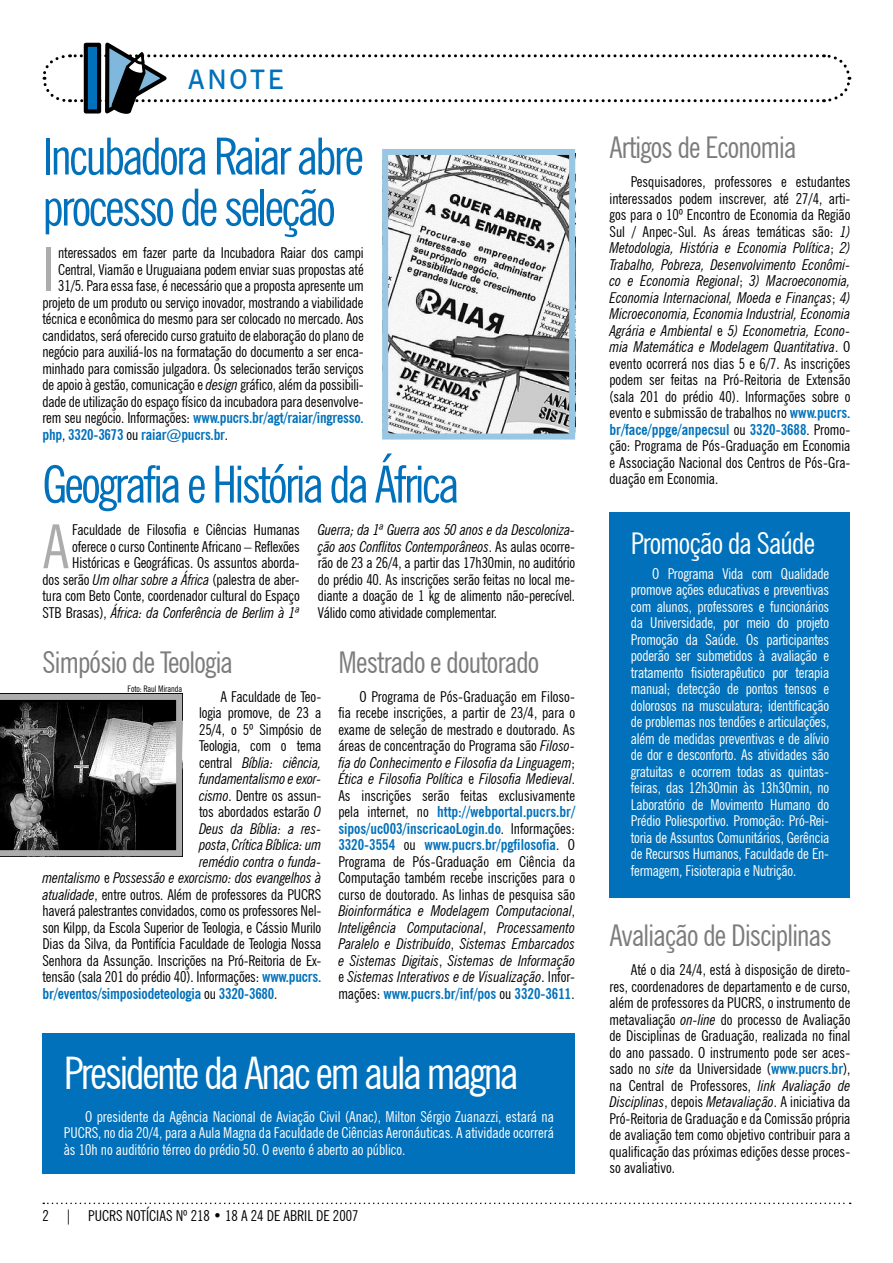
<style>
.page{position:relative;width:893px;height:1263px;background:#fff}
.page>*{position:absolute;margin:0;border:0;box-sizing:border-box;transform-origin:0 0}
.t1{font:condensed 60.6px "News Gothic BT";color:#acacac}
.t2{font:condensed 51px/51px "News Gothic BT";letter-spacing:-.05em;color:#0071ba}
.t3{font:condensed 45px "News Gothic BT";letter-spacing:-.05em;color:#fff}
.t4{font:condensed 30px "News Gothic BT";letter-spacing:-.025em;color:#7c7c7c}
.t5{font:condensed 30px "News Gothic BT";letter-spacing:-.025em;color:#fff}
.t6{font:600 27px "News Gothic BT";letter-spacing:.1em;color:#0071ba}
.t7{font:condensed 15px/16.5px "News Gothic BT";letter-spacing:-.01em;color:#000;text-align:justify}
.t8{font:condensed 15px/16.5px "News Gothic BT";letter-spacing:-.005em;color:#fff;text-align:justify}
.t9{font:italic condensed 15px "News Gothic BT";letter-spacing:-.01em;color:#000}
.t10{font:700 condensed 15px "News Gothic BT";letter-spacing:-.01em;color:#0071ba}
.t11{font:condensed 9px "News Gothic BT";letter-spacing:-.01em;color:#000}
.s1{font-style:italic}
.s2{font-weight:400;color:#000}
.s3{font-style:normal}
.s4{font-weight:700;color:#0071ba}
</style>
<div class="page">
<div style="left:609px;top:513px;width:241px;height:385px;background:#0071ba"></div>
<div style="left:43px;top:1033px;width:532px;height:141px;background:#0071ba"></div>
<svg style="left:43px;top:1202px;width:808px;height:2px"></svg>
<svg style="left:42px;top:43px;width:810px;height:71px"></svg>
<img style="left:389px;top:156px;width:179px;height:276px">
<div style="left:382px;top:149px;width:193px;height:290px;border:6px solid #99c6e3"></div>
<svg style="left:0;top:694px;width:182px;height:162px;background:#484848"></svg>
<h3 class="t6" style="left:188px;top:63px;width:97px">ANOTE</h3>
<h2 class="t2" style="left:43px;top:130px;width:323px">Incubadora Raiar abre processo de seleção</h2>
<h1 class="t1" style="left:43px;top:233px;width:14px">I</h1>
<p class="t7" style="left:58px;top:244px;width:307px">nteressados em fazer parte da Incubadora Raiar dos campi</p>
<p class="t7" style="left:58px;top:261px;width:307px">Central, Viamão e Uruguaiana podem enviar suas propostas até</p>
<p class="t7" style="left:58px;top:277px;width:307px">31/5. Para essa fase, é necessário que a proposta apresente um</p>
<p class="t7" style="left:43px;top:294px;width:323px">projeto de um produto ou serviço inovador, mostrando a viabilidade</p>
<p class="t7" style="left:43px;top:310px;width:323px">técnica e econômica do mesmo para ser colocado no mercado. Aos</p>
<p class="t7" style="left:43px;top:327px;width:323px">candidatos, será oferecido curso gratuito de elaboração do plano de</p>
<p class="t7" style="left:43px;top:343px;width:323px">negócio para auxiliá-los na formatação do documento a ser enca-</p>
<p class="t7" style="left:43px;top:360px;width:323px">minhado para comissão julgadora. Os selecionados terão serviços</p>
<p class="t7" style="left:43px;top:376px;width:323px">de apoio à gestão, comunicação e <span class="s1">design</span> gráfico, além da possibili-</p>
<p class="t7" style="left:43px;top:393px;width:323px">dade de utilização do espaço físico da incubadora para desenvolve-</p>
<p class="t10" style="left:43px;top:409px;width:323px"><span class="s2">rem seu negócio. Informações:</span> www.pucrs.br/agt/raiar/ingresso.</p>
<p class="t10" style="left:43px;top:425px;width:187px">php<span class="s2">,</span> 3320-3673 <span class="s2">ou</span> raiar@pucrs.br<span class="s2">.</span></p>
<h2 class="t2" style="left:43px;top:458px;width:418px">Geografia e História da África</h2>
<h1 class="t1" style="left:43px;top:510px;width:28px">A</h1>
<p class="t7" style="left:43px;top:521px;width:259px;text-align:right">Faculdade de Filosofia e Ciências Humanas oferece o curso Continente Africano – Reflexões Históricas e Geográficas. Os assuntos aborda-<br>dos serão <span class="s1">Um olhar sobre a África</span> (palestra de aber&shy;tura com Beto Conte, coordenador cultural do Espaço STB Brasas), <span class="s1">África: da Conferência de Berlim à 1ª</span></p>
<p class="t7" style="left:318px;top:521px;width:259px"><span class="s1">Guerra; da 1ª Guerra aos 50 anos e da Descoloniza&shy;ção aos Conflitos Contemporâneos</span>. As aulas ocorre&shy;rão de 23 a 26/4, a partir das 17h30min, no auditório do prédio 40. As inscrições serão feitas no local me&shy;diante a doação de 1 kg de alimento não-perecível.<br>Válido como atividade complementar.</p>
<h3 class="t4" style="left:43px;top:644px;width:192px">Simpósio de Teologia</h3>
<p class="t7" style="left:220px;top:688px;width:101px">A Faculdade de Teo-</p>
<p class="t7" style="left:199px;top:704px;width:124px">logia promove, de 23 a</p>
<p class="t7" style="left:199px;top:721px;width:124px">25/4, o 5º Simpósio de</p>
<p class="t7" style="left:199px;top:737px;width:124px">Teologia, com o tema</p>
<p class="t9" style="left:199px;top:753px;width:124px"><span class="s3">central</span> Bíblia: ciência,</p>
<p class="t9" style="left:199px;top:770px;width:124px">fundamentalismo e exor-</p>
<p class="t7" style="left:199px;top:787px;width:124px"><span class="s1">cismo</span>. Dentre os assun-</p>
<p class="t7" style="left:199px;top:803px;width:124px">tos abordados estarão <span class="s1">O</span></p>
<p class="t9" style="left:199px;top:819px;width:124px">Deus da Bíblia: a res-</p>
<p class="t9" style="left:199px;top:836px;width:124px">posta<span class="s3">,</span> Crítica Bíblica: um</p>
<p class="t9" style="left:199px;top:852px;width:124px">remédio contra o funda-</p>
<p class="t9" style="left:43px;top:869px;width:280px">mentalismo <span class="s3">e</span> Possessão e exorcismo: dos evangelhos à</p>
<p class="t7" style="left:43px;top:886px;width:280px"><span class="s1">atualidade</span>, entre outros. Além de professores da PUCRS</p>
<p class="t7" style="left:43px;top:902px;width:280px">haverá palestrantes convidados, como os professores Nel-</p>
<p class="t7" style="left:43px;top:919px;width:280px">son Kilpp, da Escola Superior de Teologia, e Cássio Murilo</p>
<p class="t7" style="left:43px;top:935px;width:280px">Dias da Silva, da Pontifícia Faculdade de Teologia Nossa</p>
<p class="t7" style="left:43px;top:952px;width:280px">Senhora da Assunção. Inscrições na Pró-Reitoria de Ex-</p>
<p class="t7" style="left:43px;top:968px;width:280px">tensão (sala 201 do prédio 40). Informações: <span class="s4">www.pucrs.</span></p>
<p class="t10" style="left:43px;top:984px;width:236px">br/eventos/simposiodeteologia <span class="s2">ou</span> 3320-3680<span class="s2">.</span></p>
<h3 class="t4" style="left:338px;top:644px;width:202px">Mestrado e doutorado</h3>
<p class="t7" style="left:338px;top:688px;width:238px;text-indent:21px">O Programa de Pós-Graduação em Filoso&shy;fia recebe inscrições, a partir de 23/4, para o exame de seleção de mestrado e doutorado. As áreas de concentração do Programa são <span class="s1">Filoso&shy;fia do Conhecimento e Filosofia da Linguagem</span>; <span class="s1">Ética e Filosofia Política</span> e <span class="s1">Filosofia Medieval</span>.<br>As inscrições serão feitas exclusivamente pela internet, no <span class="s4">http://webportal.pucrs.br/ sipos/uc003/inscricaoLogin.do</span>. Informações:<br><span class="s4">3320-3554</span> ou <span class="s4">www.pucrs.br/pgfilosofia</span>. O Programa de Pós-Graduação em Ciência da Computação também recebe inscrições para o curso de doutorado. As linhas de pesquisa são <span class="s1">Bioinformática e Modelagem Computacional</span>, <span class="s1">Inteligência Computacional</span>, <span class="s1">Processamento Paralelo e Distribuído</span>, <span class="s1">Sistemas Embarcados e Sistemas Digitais</span>, <span class="s1">Sistemas de Informação </span>e <span class="s1">Sistemas Interativos e de Visualização</span>. Infor&shy;mações: <span class="s4">www.pucrs.br/inf/pos</span> ou <span class="s4">3320-3611</span>.</p>
<p class="t11" style="left:128px;top:683px;width:56px">Foto: Raul Miranda</p>
<h3 class="t3" style="left:64px;top:1045px;width:456px">Presidente da Anac em aula magna</h3>
<p class="t8" style="left:64px;top:1108px;width:492px;text-indent:21px">O presidente da Agência Nacional de Aviação Civil (Anac), Milton Sérgio Zuanazzi, estará na PUCRS, no dia 20/4, para a Aula Magna da Faculdade de Ciências Aeronáuticas. A atividade ocorrerá às 10h no auditório térreo do prédio 50. O evento é aberto ao público.</p>
<p class="t7" style="left:43px;top:1207px;width:248px">2 | PUCRS NOTÍCIAS Nº 218 • 18 a 24 DE abril</p>
<p class="t7" style="left:316px;top:1207px;width:44px">DE 2007</p>
<h3 class="t4" style="left:609px;top:129px;width:188px">Artigos de Economia</h3>
<p class="t7" style="left:609px;top:174px;width:242px;text-indent:21px">Pesquisadores, professores e estudantes interessados podem inscrever, até 27/4, arti&shy;gos para o 10º Encontro de Economia da Região Sul / Anpec-Sul. As áreas temáticas são: <span class="s1">1)<br>Metodologia, História e Economia Política</span>; <span class="s1">2)<br>Trabalho, Pobreza, Desenvolvimento Econômi&shy;co e Economia Regional</span>; <span class="s1">3) Macroeconomia, Economia Internacional, Moeda e Finanças</span>; <span class="s1">4)<br>Microeconomia, Economia Industrial, Economia Agrária e Ambiental</span> e <span class="s1">5) Econometria, Econo&shy;mia Matemática e Modelagem Quantitativa</span>. O evento ocorrerá nos dias 5 e 6/7. As inscrições podem ser feitas na Pró-Reitoria de Extensão (sala 201 do prédio 40). Informações sobre o evento e submissão de trabalhos no <span class="s4">www.pucrs. br/face/ppge/anpecsul</span> ou <span class="s4">3320-3688</span>. Promo&shy;ção: Programa de Pós-Graduação em Economia e Associação Nacional dos Centros de Pós-Gra&shy;duação em Economia.</p>
<h3 class="t5" style="left:631px;top:525px;width:186px">Promoção da Saúde</h3>
<p class="t8" style="left:631px;top:565px;width:200px;text-indent:21px">O Programa Vida com Qualidade promove ações educativas e preventivas com alunos, professores e funcionários da Universidade, por meio do projeto Promoção da Saúde. Os participantes poderão ser submetidos à avaliação e tratamento fisioterapêutico por terapia manual; detecção de pontos tensos e dolorosos na musculatura; identificação de problemas nos tendões e articulações, além de medidas preventivas e de alívio de dor e desconforto. As atividades são gratuitas e ocorrem todas as quintas&shy;feiras, das 12h30min às 13h30min, no Laboratório de Movimento Humano do Prédio Poliesportivo. Promoção: Pró-Rei&shy;toria de Assuntos Comunitários, Gerência de Recursos Humanos, Faculdade de En&shy;fermagem, Fisioterapia e Nutrição.</p>
<h3 class="t4" style="left:609px;top:917px;width:224px">Avaliação de Disciplinas</h3>
<p class="t7" style="left:609px;top:962px;width:242px;text-indent:21px">Até o dia 24/4, está à disposição de direto&shy;res, coordenadores de departamento e de curso, além de professores da PUCRS, o instrumento de metavaliação <span class="s1">on-line</span> do processo de Avaliação de Disciplinas de Graduação, realizada no final do ano passado. O instrumento pode ser aces&shy;sado no <span class="s1">site</span> da Universidade (<span class="s4">www.pucrs.br</span>), na Central de Professores, <span class="s1">link Avaliação de Disciplinas</span>, depois <span class="s1">Metavaliação</span>. A iniciativa da Pró-Reitoria de Graduação e da Comissão própria de avaliação tem como objetivo contribuir para a qualificação das próximas edições desse proces&shy;so avaliativo.</p>
</div>
